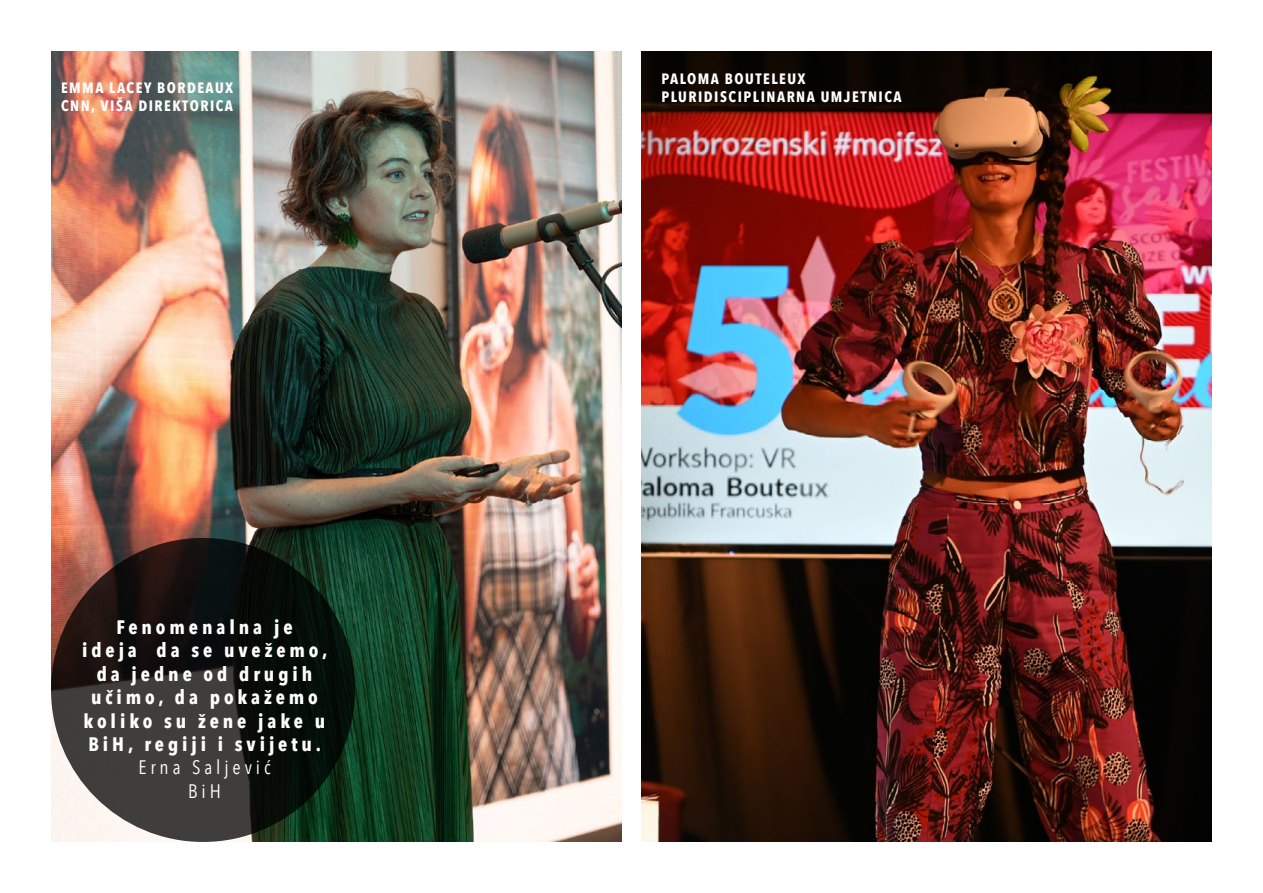
<style>
.page{position:relative;width:1263px;height:893px;background:#fff}
.page>*{position:absolute;margin:0;border:0;box-sizing:border-box;transform-origin:0 0}
.t1{font:700 19.5px/23.4px "Avenir Next Condensed";letter-spacing:.2em;color:#fff;text-align:center}
.t2{font:19.5px/23.4px "Avenir Next Condensed";letter-spacing:.2em;color:#fff;text-align:center}
.t3{font:700 15px/18px "Avenir Next Condensed";letter-spacing:.1em;color:#fff}
</style>
<div class="page">
<img style="left:51px;top:51px;width:570px;height:791px">
<img style="left:641px;top:51px;width:571px;height:791px">
<svg style="left:51px;top:538px;width:304px;height:304px"></svg>
<p class="t3" style="left:61px;top:79px;width:174px">EMMA LACEY BORDEAUX<br>CNN, VIŠA DIREKTORICA</p>
<p class="t1" style="left:82px;top:615px;width:247px">Fenomenalna je<br>ideja da se uvežemo, da jedne od drugih učimo, da pokažemo koliko su žene jake u<br>BiH, regiji i svijetu.</p>
<p class="t2" style="left:138px;top:755px;width:134px">Erna Saljević<br>BiH</p>
<p class="t3" style="left:661px;top:70px;width:242px">PALOMA BOUTELEUX<br>PLURIDISCIPLINARNA UMJETNICA</p>
</div>
